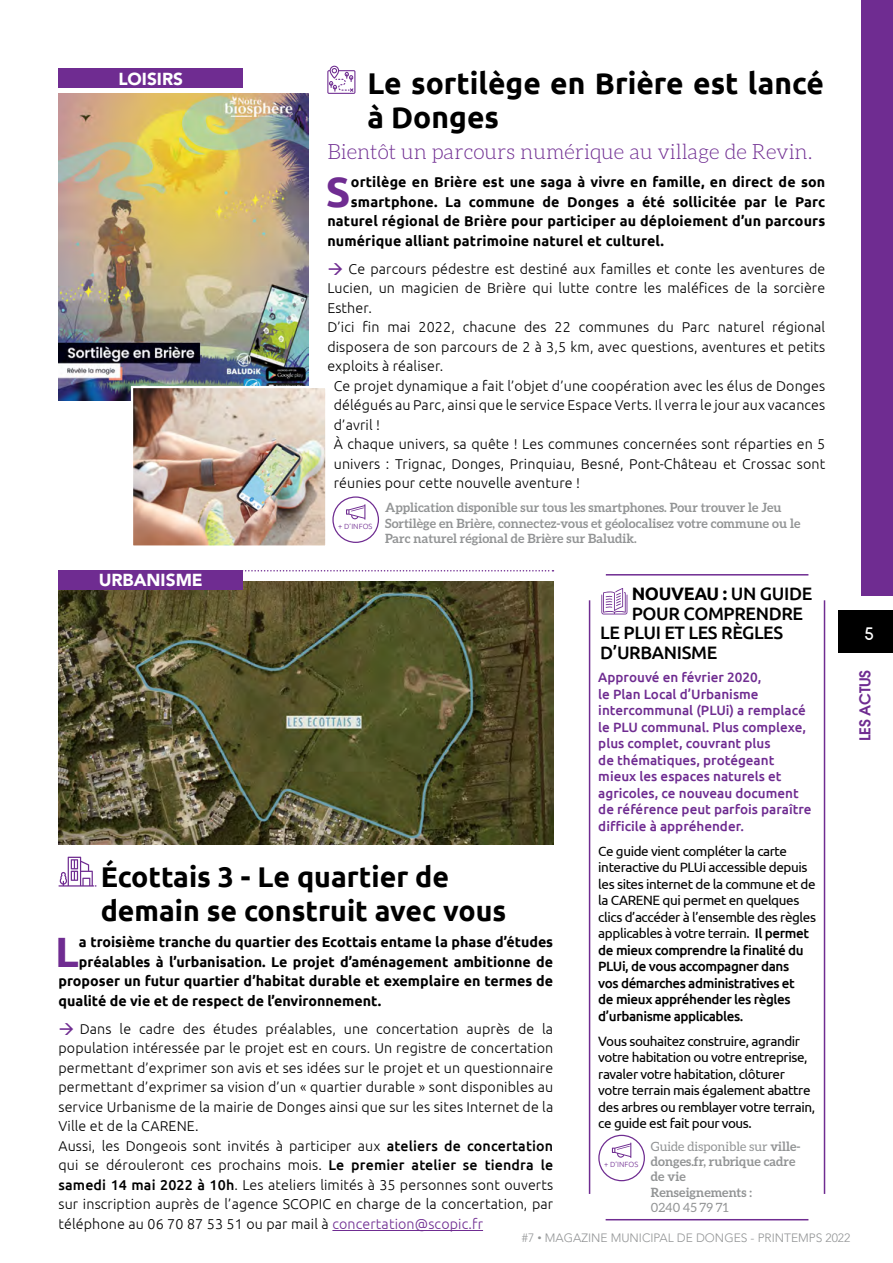
<style>
.page{position:relative;width:893px;height:1263px;background:#fff}
.page>*{position:absolute;margin:0;border:0;box-sizing:border-box;transform-origin:0 0}
.t1{font:700 42.45px "Ubuntu";color:#6f2c91}
.t2{font:700 30px/34.5px "Ubuntu";color:#000}
.t3{font:700 28.5px/34.2px "Ubuntu";color:#000}
.t4{font:300 21px "Aleo";color:#6f2c91}
.t5{font:500 18px "Ubuntu";letter-spacing:-.02em;color:#000}
.t6{font:700 18px "Ubuntu";color:#000}
.t7{font:18px "Anke";color:#fff}
.t8{font:900 17.25px "Avenir LT Std";color:#fff}
.t9{font:600 15px "Avant Garde";letter-spacing:-.01em;color:#6f2c91}
.t10{font:300 14.25px/19.5px "Ubuntu";letter-spacing:.01em;color:#000}
.t11{font:700 14.25px "Ubuntu";color:#000}
.t12{font:13.5px/16.5px "Ubuntu";letter-spacing:-.03em;color:#000}
.t13{font:500 13.5px/16.5px "Ubuntu";color:#6f2c91}
.t14{font:700 12.75px/15.3px "Aleo";color:#929495}
.t15{font:12.75px "Aleo";color:#929495}
.t16{font:300 12px "Avenir LT Std";color:#929495}
.t17{font:300 7.5px "Ubuntu";letter-spacing:.01em;color:#6f2c91}
.s1{font-weight:700}
.s2{font-weight:500}
.s3{color:#6f2c91}
.s4{font-weight:400}
.s5{font-family:"Ubuntu"}
</style>
<div class="page">
<div style="left:838px;top:610px;width:55px;height:43px;background:#000"></div>
<div style="left:862px;top:0;width:31px;height:595px;background:#6f2c91"></div>
<img style="left:58px;top:581px;width:495px;height:264px">
<hr style="left:332px;top:1230px;width:151px;height:1px;background:#6f2c91">
<div style="left:58px;top:570px;width:185px;height:20px;background:#6f2c91"></div>
<img style="left:59px;top:94px;width:250px;height:306px">
<div style="left:58px;top:68px;width:185px;height:20px;background:#6f2c91"></div>
<div style="left:332px;top:496px;width:47px;height:47px;border:1px solid #6f2c91;border-radius:50%"></div>
<svg style="left:346px;top:504px;width:19px;height:16px"></svg>
<img style="left:134px;top:389px;width:190px;height:156px">
<div style="left:131px;top:386px;width:196px;height:162px;border:2px solid #fff"></div>
<svg style="left:243px;top:570px;width:310px;height:1px"></svg>
<hr style="left:606px;top:574px;width:202px;height:1px;background:#6f2c91">
<hr style="left:606px;top:1219px;width:202px;height:1px;background:#6f2c91">
<hr style="left:824px;top:600px;width:1px;height:594px;background:#6f2c91">
<hr style="left:589px;top:600px;width:1px;height:594px;background:#6f2c91">
<div style="left:598px;top:1135px;width:47px;height:46px;border:1px solid #6f2c91;border-radius:50%"></div>
<svg style="left:612px;top:1142px;width:19px;height:16px"></svg>
<svg style="left:327px;top:66px;width:28px;height:28px"></svg>
<svg style="left:58px;top:857px;width:39px;height:29px"></svg>
<svg style="left:601px;top:588px;width:26px;height:26px"></svg>
<p class="t8" style="left:118px;top:68px;width:64px">LOISIRS</p>
<h2 class="t2" style="left:367px;top:65px;width:458px">Le sortilège en Brière est lancé à Donges</h2>
<h3 class="t4" style="left:327px;top:140px;width:487px">Bientôt un parcours numérique au village de Revin.</h3>
<h1 class="t1" style="left:326px;top:166px;width:26px">S</h1>
<p class="t11" style="left:351px;top:174px;width:476px">ortilège en Brière est une saga à vivre en famille, en direct de son</p>
<p class="t11" style="left:351px;top:193px;width:476px">smartphone. La commune de Donges a été sollicitée par le Parc</p>
<p class="t11" style="left:327px;top:213px;width:499px">naturel régional de Brière pour participer au déploiement d’un parcours</p>
<p class="t11" style="left:327px;top:232px;width:338px">numérique alliant patrimoine naturel et culturel.</p>
<p class="t10" style="left:349px;top:259px;width:478px">Ce parcours pédestre est destiné aux familles et conte les aventures de</p>
<p class="t10" style="left:327px;top:278px;width:499px">Lucien, un magicien de Brière qui lutte contre les maléfices de la sorcière</p>
<p class="t10" style="left:327px;top:298px;width:46px">Esther.</p>
<p class="t10" style="left:327px;top:317px;width:499px">D’ici fin mai 2022, chacune des 22 communes du Parc naturel régional</p>
<p class="t10" style="left:327px;top:337px;width:499px">disposera de son parcours de 2 à 3,5 km, avec questions, aventures et petits</p>
<p class="t10" style="left:327px;top:356px;width:118px">exploits à réaliser.</p>
<p class="t10" style="left:334px;top:376px;width:493px">Ce projet dynamique a fait l’objet d’une coopération avec les élus de Donges</p>
<p class="t10" style="left:334px;top:395px;width:493px">délégués au Parc, ainsi que le service Espace Verts. Il verra le jour aux vacances</p>
<p class="t10" style="left:334px;top:415px;width:48px">d’avril !</p>
<p class="t10" style="left:334px;top:434px;width:493px">à chaque univers, sa quête ! Les communes concernées sont réparties en 5</p>
<p class="t10" style="left:334px;top:454px;width:493px">univers : Trignac, Donges, Prinquiau, Besné, Pont-Château et Crossac sont</p>
<p class="t10" style="left:334px;top:473px;width:248px">réunies pour cette nouvelle aventure !</p>
<p class="t17" style="left:338px;top:522px;width:36px">+ D’INFOS</p>
<p class="t14" style="left:385px;top:500px;width:417px">Application disponible sur tous les smartphones. Pour trouver le Jeu<br>Sortilège en Brière, connectez-vous et géolocalisez votre commune ou le<br>Parc naturel régional de Brière sur Baludik.</p>
<p class="t8" style="left:99px;top:570px;width:106px">U RBANISME</p>
<p class="t6" style="left:632px;top:583px;width:65px">NOUVEAU</p>
<p class="t5" style="left:723px;top:583px;width:91px"><span class="s1">:</span> un guide</p>
<p class="t5" style="left:632px;top:602px;width:173px">pour comprendre</p>
<p class="t5" style="left:600px;top:622px;width:184px">le PLU i et les règles</p>
<p class="t5" style="left:600px;top:641px;width:118px">d’urbanisme</p>
<p class="t13" style="left:598px;top:669px;width:215px">Approuvé en février 2020,<br>le Plan Local d’U rbanisme intercommunal (PLUi) a remplacé le PLU communal. Plus complexe, plus complet, couvrant plus<br>de thématiques, protégeant mieux les espaces naturels et agricoles, ce nouveau document de référence peut parfois paraître difficile à appréhender.</p>
<p class="t12" style="left:598px;top:842px;width:219px">Ce guide vient compléter la carte interactive du PLUi accessible depuis les sites internet de la commune et de la CARENE qui permet en quelques clics d’accéder à l’ensemble des règles applicables à votre terrain. <span class="s2">I l permet de mieux comprendre la finalité du PLUi, de vous accompagner dans<br>vos démarches administratives et<br>de mieux appréhender les règles d’urbanisme applicables.</span></p>
<p class="t12" style="left:598px;top:1032px;width:218px">Vous souhaitez construire, agrandir votre habitation ou votre entreprise, ravaler votre habitation, clôturer votre terrain mais également abattre des arbres ou remblayer votre terrain, ce guide est fait pour vous.</p>
<p class="t17" style="left:604px;top:1160px;width:36px">+ D’INFOS</p>
<h3 class="t3" style="left:101px;top:859px;width:407px">Écottais 3 - Le quartier de demain se construit avec vous</h3>
<h1 class="t1" style="left:55px;top:926px;width:25px">L</h1>
<p class="t11" style="left:79px;top:934px;width:476px">a troisième tranche du quartier des Ecottais entame la phase d’études</p>
<p class="t11" style="left:79px;top:953px;width:476px">préalables à l’urbanisation. Le projet d’aménagement ambitionne de</p>
<p class="t11" style="left:58px;top:973px;width:496px">proposer un futur quartier d’habitat durable et exemplaire en termes de</p>
<p class="t11" style="left:58px;top:992px;width:324px">qualité de vie et de respect de l’environnement.</p>
<p class="t10" style="left:58px;top:1019px;width:496px;text-indent:21px">Dans le cadre des études préalables, une concertation auprès de la population intéressée par le projet est en cours. Un registre de concertation permettant d’exprimer son avis et ses idées sur le projet et un questionnaire permettant d’exprimer sa vision d’un « quartier durable » sont disponibles au service Urbanisme de la mairie de Donges ainsi que sur les sites Internet de la Ville et de la CARENE.<br>Aussi, les Dongeois sont invités à participer aux <span class="s2">ateliers de concertation </span>qui se dérouleront ces prochains mois. <span class="s2">Le premier atelier se tiendra le samedi 14 mai 2022 à 10h</span>. Les ateliers limités à 35 personnes sont ouverts sur inscription auprès de l’agence SCOPIC en charge de la concertation, par téléphone au 06 70 87 53 51 ou par mail à <span class="s3">concertation@scopic.fr</span></p>
<p class="t14" style="left:651px;top:1138px;width:151px"><span class="s4">Guide disponible sur</span> ville&shy;donges.fr, rubrique cadre de vie<br>Renseignements :</p>
<p class="t15" style="left:651px;top:1200px;width:79px">0240 45 79 71</p>
<p class="t16" style="left:522px;top:1231px;width:278px">#7 <span class="s5">•</span> MAGAZINE MUNICIPAL DE DONGES - PRINTEMPS</p>
<p class="t16" style="left:825px;top:1231px;width:26px">2022</p>
<p class="t7" style="left:865px;top:622px;width:10px">5</p>
<p class="t9" style="left:855px;top:741px;width:73px;rotate:-90deg">LES ACTUS</p>
</div>
